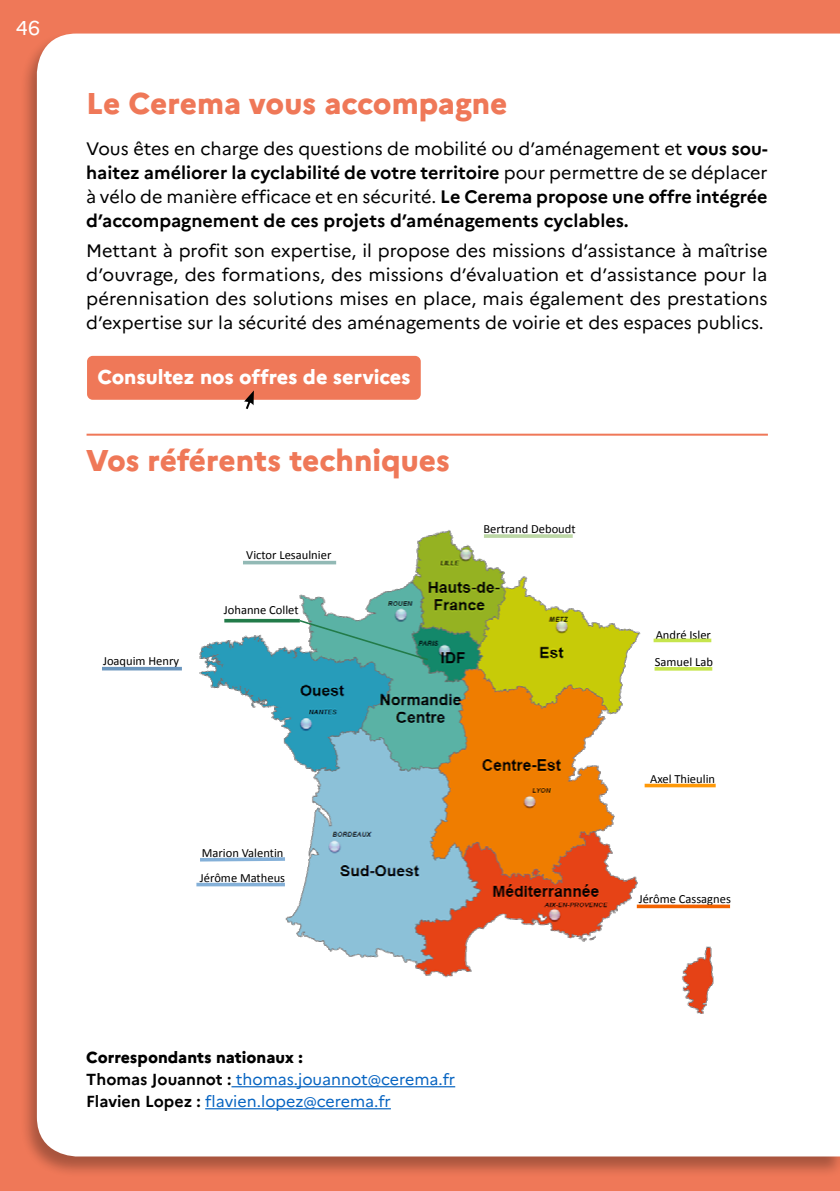
<style>
.page{position:relative;width:840px;height:1191px;background:#fff}
.page>*{position:absolute;margin:0;border:0;box-sizing:border-box;transform-origin:0 0}
.Titre_2{font:800 30px "Marianne";color:#ef7858}
.t1{font:800 20px "Marianne";color:#fff}
.t2{font:20px "Marianne";color:#fff}
.texte_courant{font:18px/24px "Marianne";color:#000;text-align:justify}
.texte_courant-2{font:700 18px/24px "Marianne";color:#000;text-align:justify}
.t3{font:16px "Marianne";color:#0563c1}
.t4{font:800 16px "Marianne";color:#000}
.t5{font:12.6px "Calibri";color:#000}
.s1{font-weight:400}
.s2{font-weight:700;color:#000}
</style>
<div class="page">
<div style="left:0;top:0;width:839px;height:1191px;background:#ef7858"></div>
<div style="left:19px;top:32px;width:820px;height:1145px;background:#000;opacity:.3"></div>
<div style="left:37px;top:34px;width:802px;height:1122px;background:#fff"></div>
<hr style="left:839px;top:131px;width:1px;height:421px;background:#ededed">
<hr style="left:86px;top:434px;width:681px;height:2px;background:#ef7858">
<div style="left:86px;top:494px;width:651px;height:521px;background:#fff"></div>
<img style="left:196px;top:530px;width:530px;height:484px">
<hr style="left:102px;top:667px;width:80px;height:3px;background:#6b96be">
<svg style="left:196px;top:855px;width:92px;height:8px"></svg>
<svg style="left:196px;top:882px;width:89px;height:4px"></svg>
<hr style="left:224px;top:619px;width:75px;height:3px;background:#227b49">
<hr style="left:243px;top:561px;width:93px;height:3px;background:#92b9b5">
<svg style="left:653px;top:638px;width:58px;height:4px"></svg>
<hr style="left:654px;top:667px;width:58px;height:3px;background:#c6e54d">
<svg style="left:483px;top:534px;width:89px;height:4px"></svg>
<svg style="left:644px;top:783px;width:71px;height:4px"></svg>
<svg style="left:636px;top:904px;width:93px;height:4px"></svg>
<svg style="left:298px;top:619px;width:131px;height:42px"></svg>
<hr style="left:231px;top:1086px;width:224px;height:1px;background:#0563c1">
<hr style="left:205px;top:1108px;width:185px;height:1px;background:#0563c1">
<div style="left:87px;top:356px;width:333px;height:44px;background:#ef7858;border-radius:6px"></div>
<svg style="left:244px;top:390px;width:10px;height:21px"></svg>
<p class="t2" style="left:16px;top:16px;width:26px">46</p>
<p class="Titre_2" style="left:86px;top:85px;width:422px">Le Cerema vous accompagne</p>
<p class="texte_courant-2" style="left:86px;top:136px;width:682px"><span class="s1">Vous êtes en charge des questions de mobilité ou d’aménagement et</span> vous sou&shy;haitez améliorer la cyclabilité de votre territoire <span class="s1">pour permettre de se déplacer à vélo de manière efficace et en sécurité.</span> Le Cerema propose une offre intégrée d’accompagnement de ces projets d’aménagements cyclables.</p>
<p class="texte_courant" style="left:86px;top:238px;width:682px">Mettant à profit son expertise, il propose des missions d’assistance à maîtrise d’ouvrage, des formations, des missions d’évaluation et d’assistance pour la pérennisation des solutions mises en place, mais également des prestations d’expertise sur la sécurité des aménagements de voirie et des espaces publics.</p>
<p class="t1" style="left:97px;top:364px;width:314px">Consultez nos offres de services</p>
<p class="Titre_2" style="left:86px;top:442px;width:365px">Vos référents techniques</p>
<p class="t5" style="left:246px;top:547px;width:87px">Victor Lesaulnier</p>
<p class="t5" style="left:103px;top:652px;width:78px">Joaquim Henry</p>
<p class="t5" style="left:224px;top:602px;width:76px">Johanne Collet</p>
<p class="t5" style="left:483px;top:520px;width:94px">Bertrand Deboudt</p>
<p class="t5" style="left:202px;top:844px;width:83px">Marion Valentin</p>
<p class="t5" style="left:200px;top:869px;width:87px">Jérôme Matheus</p>
<p class="t5" style="left:655px;top:627px;width:57px">André Isler</p>
<p class="t5" style="left:654px;top:653px;width:60px">Samuel Lab</p>
<p class="t5" style="left:649px;top:770px;width:66px">Axel Thieulin</p>
<p class="t5" style="left:638px;top:890px;width:94px">Jérôme Cassagnes</p>
<p class="t4" style="left:86px;top:1047px;width:218px">Correspondants nationaux :</p>
<p class="t3" style="left:86px;top:1069px;width:370px"><span class="s2">Thomas Jouannot :</span> thomas.jouannot@cerema.fr</p>
<p class="t3" style="left:86px;top:1091px;width:306px"><span class="s2">Flavien Lopez :</span> flavien.lopez@cerema.fr</p>
</div>
